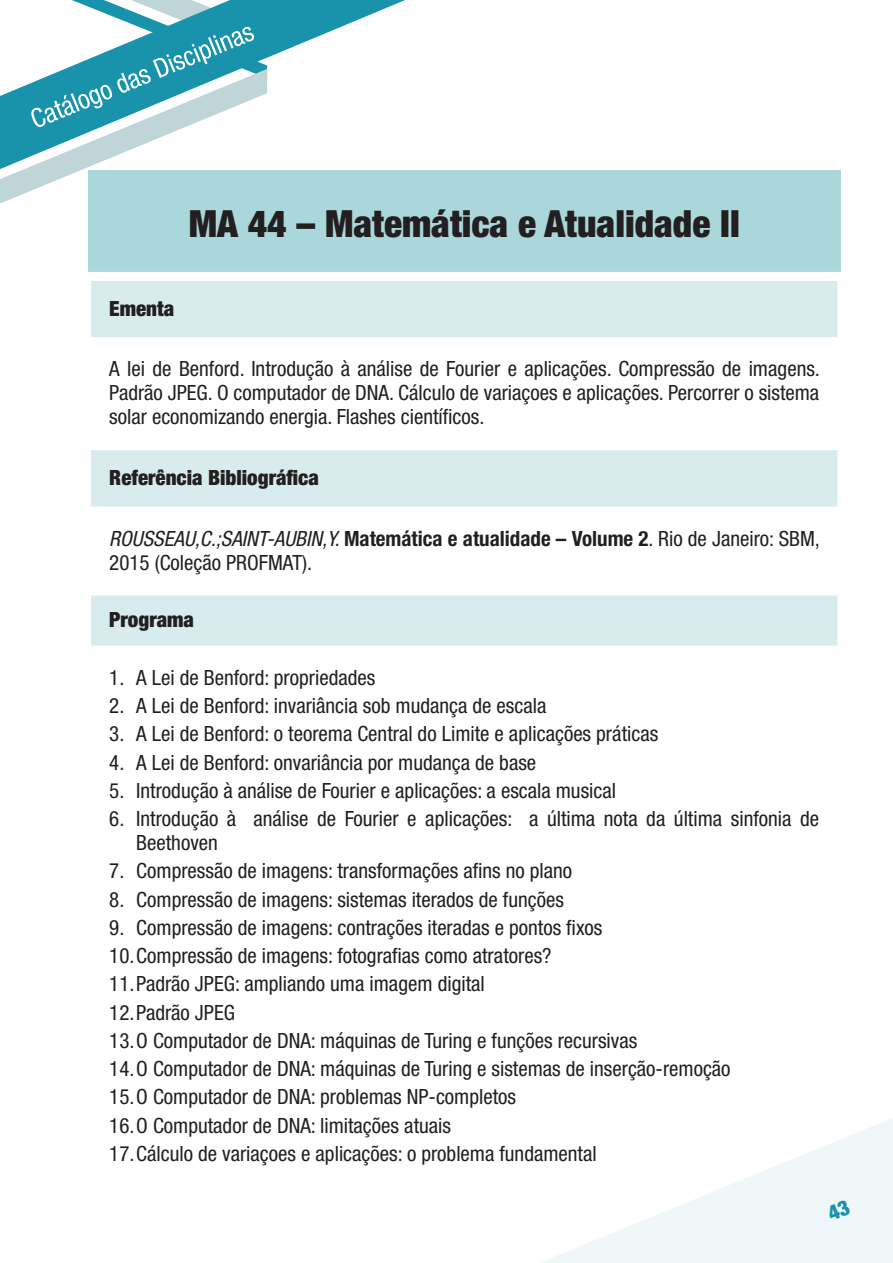
<style>
.page{position:relative;width:893px;height:1263px;background:#fff}
.page>*{position:absolute;margin:0;border:0;box-sizing:border-box;transform-origin:0 0}
.t1{font:900 condensed 37.5px "Helvetica Neue LT Pro";color:#231f20}
.t2{font:condensed 21px/28.2px "Helvetica Neue LT Pro";color:#231f20}
.t3{font:700 condensed 21px "Helvetica Neue LT Std";color:#231f20}
.t4{font:900 condensed 21px "Helvetica Neue LT Pro";color:#231f20}
.s1{font-family:"Helvetica Neue LT Pro";font-weight:400;font-style:italic}
.s2{font-family:"Helvetica Neue LT Pro";font-weight:400}
</style>
<div class="page">
<div style="left:88px;top:170px;width:752px;height:106px;background:#aad7d9"></div>
<svg style="left:91px;top:281px;width:746px;height:364px"></svg>
<div style="left:85px;top:272px;width:758px;height:9px;background:#fff"></div>
<div style="left:85px;top:337px;width:758px;height:6px;background:#fff"></div>
<div style="left:85px;top:441px;width:758px;height:9px;background:#fff"></div>
<div style="left:85px;top:506px;width:758px;height:6px;background:#fff"></div>
<div style="left:85px;top:586px;width:758px;height:9px;background:#fff"></div>
<svg style="left:541px;top:1118px;width:352px;height:145px"></svg>
<svg style="left:267px;top:0;width:138px;height:79px"></svg>
<svg style="left:0;top:0;width:267px;height:204px"></svg>
<svg style="left:826px;top:1199px;width:25px;height:21px"></svg>
<h1 class="t1" style="left:189px;top:200px;width:552px">MA 44 – Matemática e Atualidade II</h1>
<p class="t4" style="left:109px;top:295px;width:66px">Ementa</p>
<p class="t2" style="left:109px;top:357px;width:712px;line-height:24px;text-align:justify">A lei de Benford. Introdução à análise de Fourier e aplicações. Compressão de imagens.<br>Padrão JPEG. O computador de DNA. Cálculo de variaçoes e aplicações. Percorrer o sistema solar economizando energia. Flashes científicos.</p>
<p class="t4" style="left:109px;top:465px;width:211px">Referência Bibliográfica</p>
<p class="t3" style="left:109px;top:526px;width:712px"><span class="s1">ROUSSEAU,C.;SAINT-AUBIN,Y.</span> Matemática e atualidade – Volume 2<span class="s2">. Rio de Janeiro: SBM,</span></p>
<p class="t2" style="left:109px;top:548px;width:204px">2015 (Coleção PROFMAT).</p>
<p class="t4" style="left:109px;top:607px;width:86px">Programa</p>
<p class="t2" style="left:109px;top:663px;width:268px">1. A Lei de Benford: propriedades</p>
<p class="t2" style="left:109px;top:691px;width:438px">2. A Lei de Benford: invariância sob mudança de escala</p>
<p class="t2" style="left:109px;top:720px;width:550px">3. A Lei de Benford: o teorema Central do Limite e aplicações práticas</p>
<p class="t2" style="left:109px;top:748px;width:428px">4. A Lei de Benford: onvariância por mudança de base</p>
<p class="t2" style="left:109px;top:776px;width:508px">5. Introdução à análise de Fourier e aplicações: a escala musical</p>
<p class="t2" style="left:136px;top:806px;width:684px;line-height:24px;text-indent:-27px">6. Introdução à análise de Fourier e aplicações: a última nota da última sinfonia de<br>Beethoven</p>
<p class="t2" style="left:109px;top:857px;width:464px">7. Compressão de imagens: transformações afins no plano</p>
<p class="t2" style="left:109px;top:885px;width:456px">8. Compressão de imagens: sistemas iterados de funções</p>
<p class="t2" style="left:109px;top:913px;width:623px">9. Compressão de imagens: contrações iteradas e pontos fixos 10.Compressão de imagens: fotografias como atratores?<br>11.Padrão JPEG: ampliando uma imagem digital<br>12.Padrão JPEG<br>13.O Computador de DNA: máquinas de Turing e funções recursivas<br>14.O Computador de DNA: máquinas de Turing e sistemas de inserção-remoção 15.O Computador de DNA: problemas NP-completos<br>16.O Computador de DNA: limitações atuais<br>17.Cálculo de variaçoes e aplicações: o problema fundamental</p>
</div>
